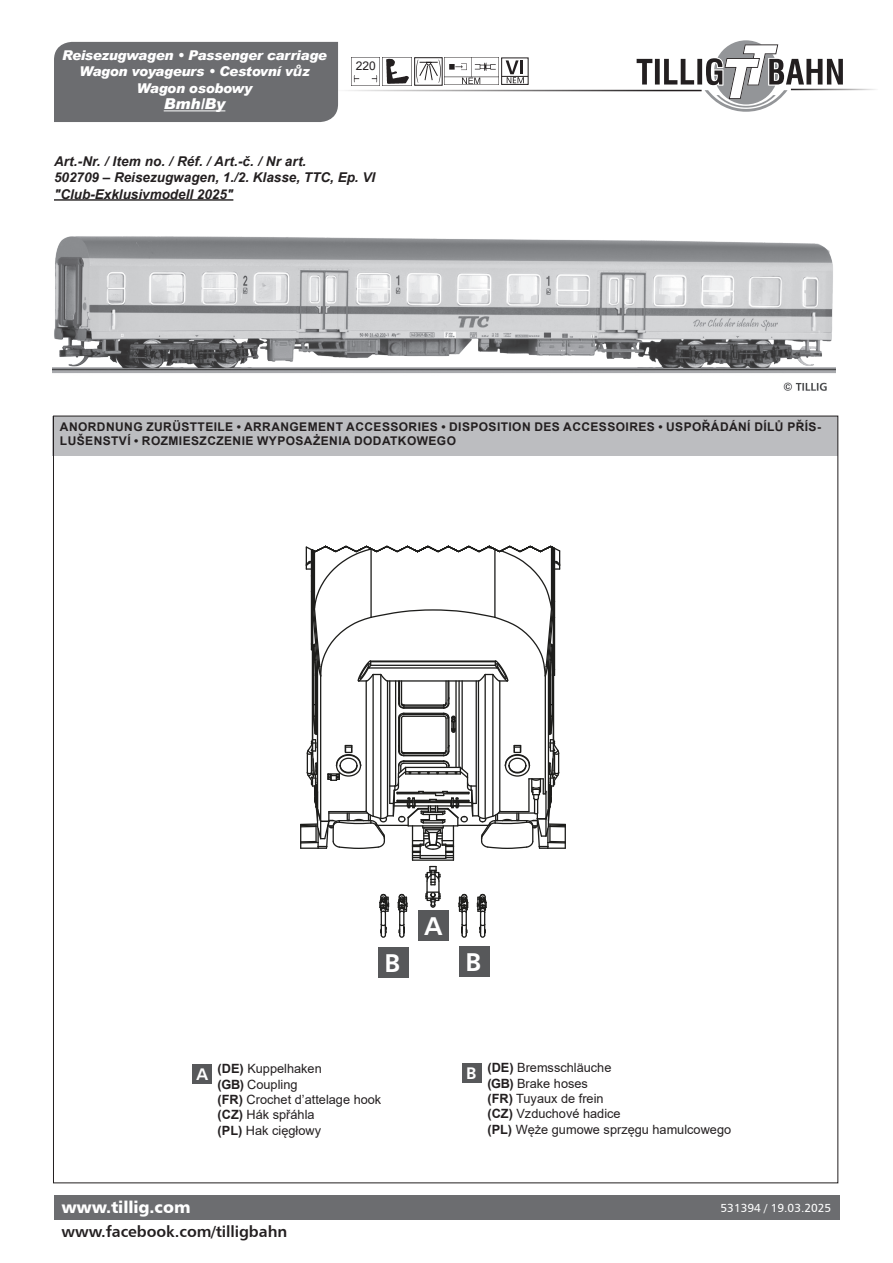
<style>
.page{position:relative;width:893px;height:1263px;background:#fff}
.page>*{position:absolute;margin:0;border:0;box-sizing:border-box;transform-origin:0 0}
.Fließtext{font:25.8px "Humanist 777 BT Bold B";color:#fff}
.Fließtext-2{font:16.8px "Humanist 777 BT Bold B";color:#fff}
.t1{font:16.5px "Humanist 777 BT Black B";letter-spacing:-.005em;color:#fff}
.t2{font:15.75px "Humanist 777 BT Bold B";letter-spacing:-.005em;color:#231f20}
.t3{font:italic 900 15px "Arial";color:#fff}
.t4{font:italic 700 13.5px "Arial";color:#231f20}
.t5{font:italic 900 13.5px/16.4px "Arial";letter-spacing:-.02em;color:#fff;text-align:center}
.Fließtext-3{font:12.75px "Arial";color:#231f20}
.Fließtext-4{font:700 12px/14.4px "Arial";letter-spacing:.035em;color:#231f20}
.t6{font:12px "Arial";color:#231f20}
.t7{font:11.7px "Humanist 777 BT Roman B";color:#fff}
.t8{font:10.8px "Humanist 777 BT Black B";color:#231f20}
.t9{font:10.5px "Humanist 777 BT Black B";color:#231f20}
.s1{font-family:"Verdana";font-weight:700}
.s2{font-weight:700}
</style>
<div class="page">
<div style="left:54px;top:1195px;width:785px;height:25px;background:#6c6d70"></div>
<hr style="left:333px;top:90px;width:369px;height:1px;background:#231f20">
<div style="left:54px;top:42px;width:284px;height:80px;background:#6c6d70"></div>
<hr style="left:164px;top:111px;width:61px;height:1px;background:#fff">
<hr style="left:791px;top:89px;width:87px;height:1px;background:#231f20">
<svg style="left:382px;top:57px;width:30px;height:29px"></svg>
<img style="left:383px;top:57px;width:28px;height:29px">
<img style="left:351px;top:57px;width:29px;height:29px">
<div style="left:356px;top:61px;width:21px;height:11px;background:#fff"></div>
<svg style="left:444px;top:57px;width:55px;height:28px"></svg>
<img style="left:445px;top:58px;width:53px;height:27px">
<div style="left:414px;top:57px;width:28px;height:28px;border:1px solid #231f20"></div>
<svg style="left:416px;top:60px;width:25px;height:23px"></svg>
<div style="left:501px;top:58px;width:27px;height:27px;border:1px solid #231f20"></div>
<svg style="left:502px;top:60px;width:26px;height:23px"></svg>
<svg style="left:636px;top:40px;width:208px;height:72px"></svg>
<hr style="left:54px;top:199px;width:179px;height:2px;background:#231f20">
<div style="left:192px;top:1064px;width:20px;height:20px;background:#57585a"></div>
<div style="left:52px;top:416px;width:786px;height:39px;background:#bcbdc0"></div>
<svg style="left:379px;top:893px;width:10px;height:45px"></svg>
<svg style="left:397px;top:893px;width:11px;height:45px"></svg>
<svg style="left:477px;top:893px;width:10px;height:45px"></svg>
<svg style="left:458px;top:893px;width:11px;height:45px"></svg>
<svg style="left:425px;top:866px;width:16px;height:42px"></svg>
<hr style="left:412px;top:859px;width:41px;height:2px;background:#1d1d1b">
<svg style="left:300px;top:545px;width:266px;height:315px"></svg>
<div style="left:462px;top:1063px;width:20px;height:20px;background:#57585a"></div>
<div style="left:418px;top:911px;width:31px;height:30px;background:#57585a"></div>
<div style="left:378px;top:947px;width:30px;height:30px;background:#57585a"></div>
<div style="left:459px;top:946px;width:30px;height:30px;background:#57585a"></div>
<img style="left:52px;top:236px;width:784px;height:155px">
<p class="t5" style="left:62px;top:47px;width:266px">Reisezugwagen • Passenger carriage<br>Wagon voyageurs • Cestovní v<span class="s1">ů</span>z<br>Wagon osobowy</p>
<p class="t3" style="left:164px;top:95px;width:63px">Bmh/By</p>
<p class="t6" style="left:356px;top:57px;width:22px">220</p>
<p class="t9" style="left:359px;top:60px;width:21px">220</p>
<p class="t8" style="left:357px;top:60px;width:22px">220</p>
<p class="t4" style="left:54px;top:152px;width:254px">Art.-Nr. / Item no. / Réf. / Art.-č. / Nr art.</p>
<p class="t4" style="left:54px;top:169px;width:323px">502709 – Reisezugwagen, 1./2. Klasse, TTC, Ep. VI</p>
<p class="t4" style="left:54px;top:185px;width:181px">"Club-Exklusivmodell 2025"</p>
<p class="Fließtext-4" style="left:60px;top:419px;width:762px">ANORDNUNG ZURÜSTTEILE • ARRANGEMENT ACCESSORIES • DISPOSITION DES ACCESSOIRES • USPOŘÁDÁNÍ DÍLŮ PŘÍS-<br>LUŠENSTVÍ • ROZMIESZCZENIE WYPOSAŻENIA DODATKOWEGO</p>
<p class="Fließtext" style="left:425px;top:910px;width:19px">A</p>
<p class="Fließtext" style="left:384px;top:946px;width:17px">B</p>
<p class="Fließtext" style="left:465px;top:945px;width:17px">B</p>
<p class="Fließtext-2" style="left:196px;top:1064px;width:13px">A</p>
<p class="Fließtext-3" style="left:218px;top:1060px;width:106px"><span class="s2">(DE)</span> Kuppelhaken</p>
<p class="Fließtext-3" style="left:218px;top:1075px;width:81px"><span class="s2">(GB)</span> Coupling</p>
<p class="Fließtext-3" style="left:218px;top:1091px;width:165px"><span class="s2">(FR)</span> Crochet d’attelage hook</p>
<p class="Fließtext-3" style="left:218px;top:1106px;width:99px"><span class="s2">(CZ)</span> Hák spřáhla</p>
<p class="Fließtext-3" style="left:218px;top:1121px;width:105px"><span class="s2">(PL)</span> Hak cięgłowy</p>
<p class="t1" style="left:61px;top:1196px;width:131px">www.tillig.com</p>
<p class="t2" style="left:62px;top:1221px;width:227px">www.facebook.com/tilligbahn</p>
<p class="Fließtext-2" style="left:466px;top:1063px;width:12px">B</p>
<p class="Fließtext-3" style="left:487px;top:1059px;width:125px"><span class="s2">(DE)</span> Bremsschläuche</p>
<p class="Fließtext-3" style="left:487px;top:1074px;width:102px"><span class="s2">(GB)</span> Brake hoses</p>
<p class="Fließtext-3" style="left:487px;top:1090px;width:118px"><span class="s2">(FR)</span> Tuyaux de frein</p>
<p class="Fließtext-3" style="left:487px;top:1105px;width:135px"><span class="s2">(CZ)</span> Vzduchové hadice</p>
<p class="Fließtext-3" style="left:487px;top:1120px;width:245px"><span class="s2">(PL)</span> Węże gumowe sprzęgu hamulcowego</p>
<p class="t7" style="left:721px;top:1200px;width:112px">531394 / 19.03.2025</p>
</div>
